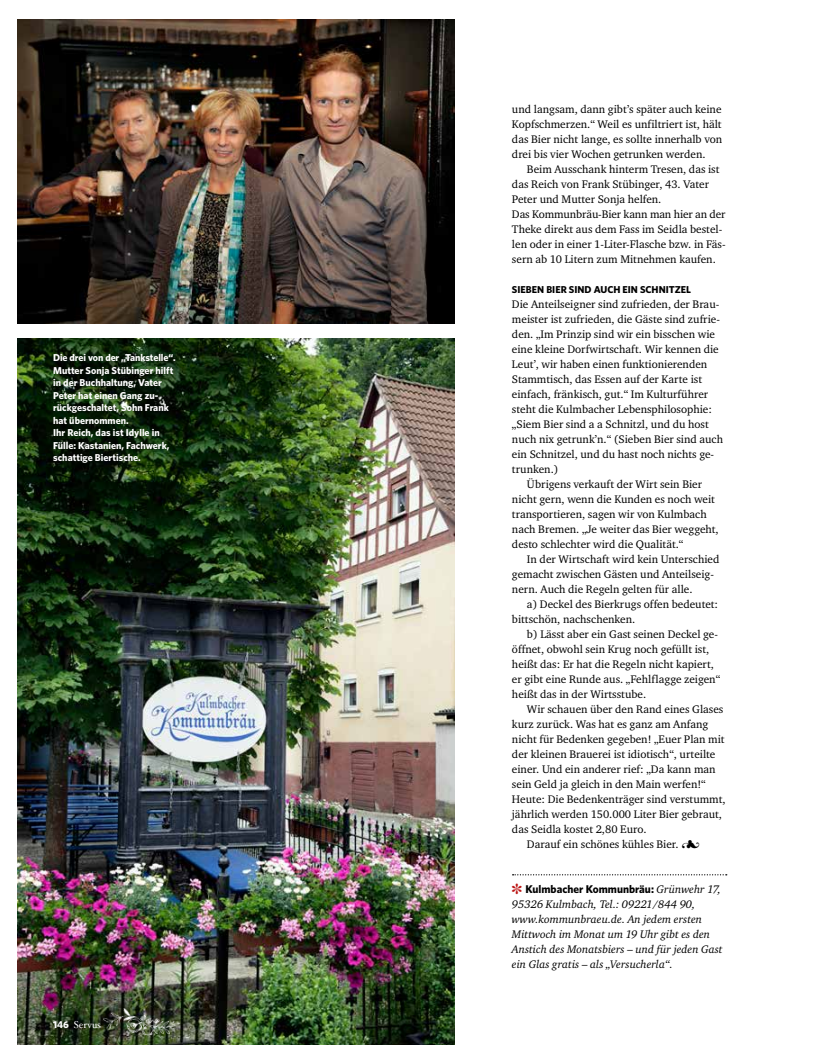
<style>
.page{position:relative;width:815px;height:1063px;background:#fff}
.page>*{position:absolute;margin:0;border:0;box-sizing:border-box;transform-origin:0 0}
.t1{font:11.25px/15px "Charter ITC";color:#000;text-align:justify}
.t2{font:italic 11.25px/15px "Charter ITC";color:#000}
.t3{font:700 11.25px "Whitney";color:#000}
.t4{font:700 10px/12.5px "Whitney";color:#fff}
.t5{font:700 10px "Whitney";color:#000}
.t6{font:10px "Hoefler Txt";letter-spacing:-.005em;color:#fff}
.s1{font-family:"Whitney";font-weight:700}
.s2{font-family:"Hoefler Txt Fleurons"}
.s3{font-family:"Charter ITC";font-weight:400;font-style:italic}
</style>
<div class="page">
<svg style="left:513px;top:874px;width:214px;height:1px"></svg>
<img style="left:18px;top:19px;width:437px;height:304px">
<img style="left:18px;top:338px;width:437px;height:707px">
<img style="left:99px;top:1002px;width:83px;height:43px">
<p class="t4" style="left:53px;top:351px;width:124px">Die drei von der „Tankstelle“.<br>Mutter Sonja Stübinger hilft in der Buchhaltung, Vater<br>Peter hat einen Gang zu&shy;rückgeschaltet, Sohn Frank hat übernommen.<br>Ihr Reich, das ist Idylle in<br>Fülle: Kastanien, Fachwerk, schattige Biertische.</p>
<p class="t6" style="left:53px;top:1017px;width:49px"><span class="s1">146</span> Servus</p>
<p class="t1" style="left:512px;top:102px;width:212px">und langsam, dann gibt’s später auch keine Kopfschmerzen.“ Weil es unfiltriert ist, hält das Bier nicht lange, es sollte innerhalb von drei bis vier Wochen getrunken werden.</p>
<p class="t1" style="left:512px;top:162px;width:215px;text-align:left;text-indent:15px">Beim Ausschank hinterm Tresen, das ist das Reich von Frank Stübinger, 43. Vater Peter und Mutter Sonja helfen.<br>Das Kommunbräu-Bier kann man hier an der Theke direkt aus dem Fass im Seidla bestel&shy;len oder in einer 1-Liter-Flasche bzw. in Fäs&shy;sern ab 10 Litern zum Mitnehmen kaufen.</p>
<p class="t5" style="left:512px;top:283px;width:181px">SIEBEN BIER SIND AUCH EIN SCHNITZEL</p>
<p class="t1" style="left:512px;top:297px;width:209px">Die Anteilseigner sind zufrieden, der Brau-</p>
<p class="t1" style="left:512px;top:312px;width:210px">meister ist zufrieden, die Gäste sind zufrie-</p>
<p class="t1" style="left:512px;top:327px;width:205px">den. „Im Prinzip sind wir ein bisschen wie</p>
<p class="t1" style="left:512px;top:342px;width:208px">eine kleine Dorfwirtschaft. Wir kennen die</p>
<p class="t1" style="left:512px;top:357px;width:197px">Leut’, wir haben einen funktionierenden</p>
<p class="t1" style="left:512px;top:372px;width:192px">Stammtisch, das Essen auf der Karte ist</p>
<p class="t1" style="left:512px;top:387px;width:198px">einfach, fränkisch, gut.“ Im Kulturführer</p>
<p class="t1" style="left:512px;top:402px;width:202px">steht die Kulmbacher Lebensphilosophie:</p>
<p class="t1" style="left:512px;top:417px;width:198px">„Siem Bier sind a a Schnitzl, und du host</p>
<p class="t1" style="left:512px;top:432px;width:213px">nuch nix getrunk’n.“ (Sieben Bier sind auch</p>
<p class="t1" style="left:512px;top:447px;width:204px">ein Schnitzel, und du hast noch nichts ge-</p>
<p class="t1" style="left:512px;top:462px;width:48px">trunken.)</p>
<p class="t1" style="left:527px;top:477px;width:177px">Übrigens verkauft der Wirt sein Bier</p>
<p class="t1" style="left:512px;top:492px;width:205px">nicht gern, wenn die Kunden es noch weit</p>
<p class="t1" style="left:512px;top:507px;width:196px">transportieren, sagen wir von Kulmbach</p>
<p class="t1" style="left:512px;top:522px;width:208px">nach Bremen. „Je weiter das Bier weggeht,</p>
<p class="t1" style="left:512px;top:537px;width:173px">desto schlechter wird die Qualität.“</p>
<p class="t1" style="left:527px;top:552px;width:194px">In der Wirtschaft wird kein Unterschied</p>
<p class="t1" style="left:512px;top:567px;width:203px">gemacht zwischen Gästen und Anteilseig-</p>
<p class="t1" style="left:512px;top:582px;width:182px">nern. Auch die Regeln gelten für alle.</p>
<p class="t1" style="left:527px;top:597px;width:193px">a) Deckel des Bierkrugs offen bedeutet:</p>
<p class="t1" style="left:512px;top:612px;width:125px">bittschön, nachschenken.</p>
<p class="t1" style="left:527px;top:627px;width:192px">b) Lässt aber ein Gast seinen Deckel ge-</p>
<p class="t1" style="left:512px;top:642px;width:199px">öffnet, obwohl sein Krug noch gefüllt ist,</p>
<p class="t1" style="left:512px;top:657px;width:204px">heißt das: Er hat die Regeln nicht kapiert,</p>
<p class="t1" style="left:512px;top:672px;width:210px">er gibt eine Runde aus. „Fehlflagge zeigen“</p>
<p class="t1" style="left:512px;top:687px;width:136px">heißt das in der Wirtsstube.</p>
<p class="t1" style="left:527px;top:702px;width:198px">Wir schauen über den Rand eines Glases</p>
<p class="t1" style="left:512px;top:717px;width:198px">kurz zurück. Was hat es ganz am Anfang</p>
<p class="t1" style="left:512px;top:732px;width:214px">nicht für Bedenken gegeben! „Euer Plan mit</p>
<p class="t1" style="left:512px;top:747px;width:205px">der kleinen Brauerei ist idiotisch“, urteilte</p>
<p class="t1" style="left:512px;top:762px;width:205px">einer. Und ein anderer rief: „Da kann man</p>
<p class="t1" style="left:512px;top:777px;width:195px">sein Geld ja gleich in den Main werfen!“</p>
<p class="t1" style="left:512px;top:792px;width:215px">Heute: Die Bedenkenträger sind verstummt,</p>
<p class="t1" style="left:512px;top:807px;width:212px">jährlich werden 150.000 Liter Bier gebraut,</p>
<p class="t1" style="left:512px;top:822px;width:136px">das Seidla kostet 2,80 Euro.</p>
<p class="t1" style="left:527px;top:837px;width:174px">Darauf ein schönes kühles Bier. <span class="s2">3</span></p>
<p class="t3" style="left:525px;top:882px;width:197px">Kulmbacher Kommunbräu: <span class="s3">Grünwehr 17,</span></p>
<p class="t2" style="left:512px;top:897px;width:212px">95326 Kulmbach, Tel.: 09221/844 90, www.kommunbraeu.de. An jedem ersten Mittwoch im Monat um 19 Uhr gibt es den Anstich des Monatsbiers – und für jeden Gast ein Glas gratis – als „Versucherla“.</p>
</div>
